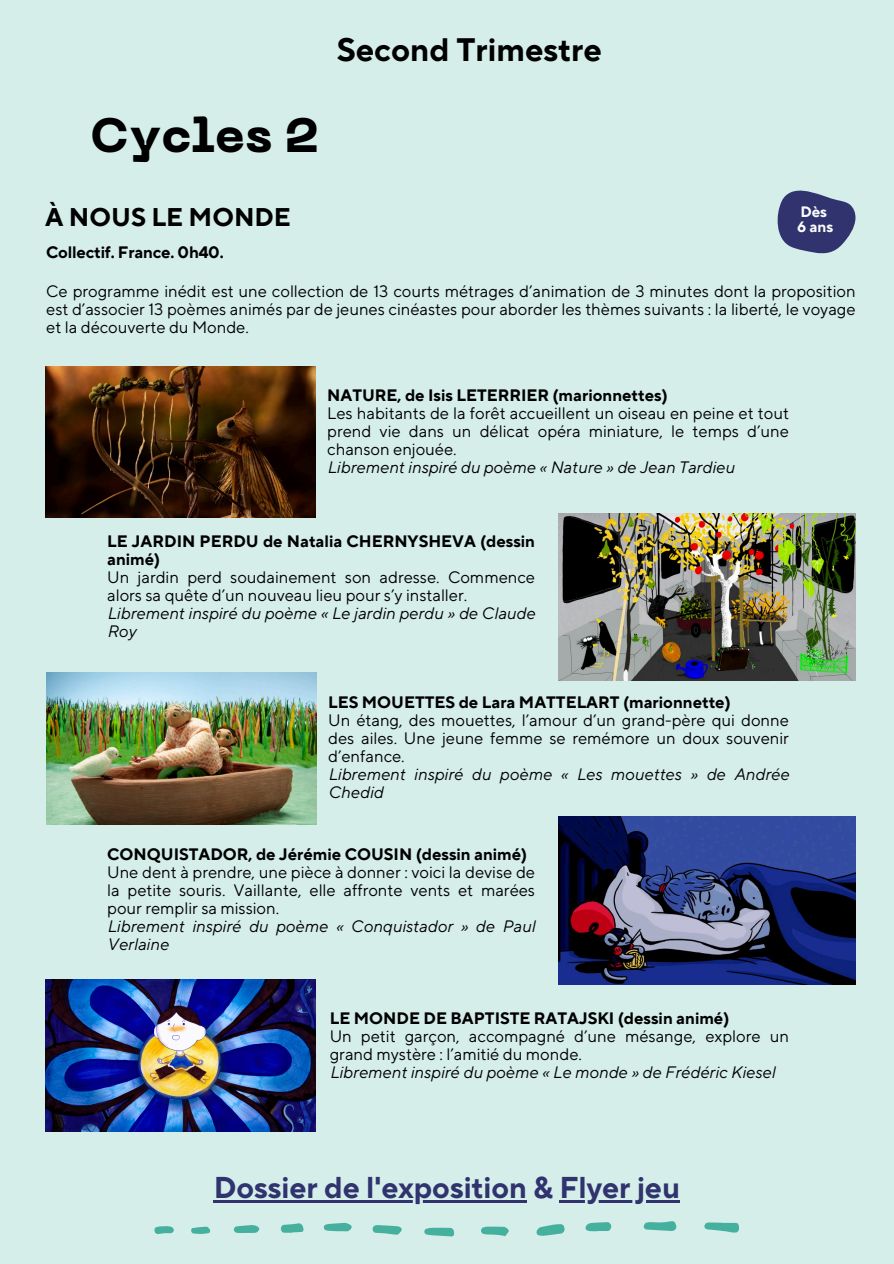
<style>
.page{position:relative;width:894px;height:1264px;background:#fff}
.page>*{position:absolute;margin:0;border:0;box-sizing:border-box;transform-origin:0 0}
.t1{font:800 48px "PP Neue Machina";color:#000}
.t2{font:700 32.4px "TT Norms Pro";color:#000}
.t3{font:700 30px "TT Norms Pro";color:#30336d}
.t4{font:700 25.5px "TT Norms Pro";color:#000}
.t5{font:16.5px/18px "TT Norms Pro";color:#000;text-align:justify}
.t6{font:italic 16.5px/18px "TT Norms Pro";color:#000}
.t7{font:700 16.5px/18px "TT Norms Pro";color:#000}
.t8{font:700 15px/15.8px "TT Norms Pro";color:#fbfcfc}
</style>
<div class="page">
<div style="left:0;top:0;width:893px;height:1263px;background:#d5eeea"></div>
<svg style="left:704px;top:1222px;width:35px;height:10px"></svg>
<svg style="left:536px;top:1224px;width:29px;height:11px"></svg>
<svg style="left:643px;top:1221px;width:33px;height:9px"></svg>
<svg style="left:424px;top:1227px;width:30px;height:9px"></svg>
<svg style="left:372px;top:1225px;width:30px;height:9px"></svg>
<svg style="left:481px;top:1226px;width:28px;height:10px"></svg>
<svg style="left:585px;top:1222px;width:26px;height:9px"></svg>
<svg style="left:324px;top:1222px;width:28px;height:9px"></svg>
<svg style="left:280px;top:1223px;width:23px;height:9px"></svg>
<svg style="left:234px;top:1225px;width:25px;height:7px"></svg>
<svg style="left:154px;top:1226px;width:20px;height:8px"></svg>
<svg style="left:191px;top:1226px;width:19px;height:7px"></svg>
<svg style="left:777px;top:190px;width:78px;height:64px"></svg>
<img style="left:558px;top:816px;width:297px;height:168px">
<img style="left:558px;top:513px;width:297px;height:167px">
<img style="left:45px;top:979px;width:270px;height:152px">
<img style="left:46px;top:672px;width:270px;height:152px">
<img style="left:45px;top:366px;width:270px;height:152px">
<hr style="left:213px;top:1200px;width:314px;height:2px;background:#30336d">
<hr style="left:559px;top:1200px;width:120px;height:2px;background:#30336d">
<h3 class="t2" style="left:337px;top:30px;width:266px">Second Trimestre</h3>
<h1 class="t1" style="left:90px;top:116px;width:230px">Cycles 2</h1>
<p class="t4" style="left:45px;top:202px;width:247px">À NOUS LE MONDE</p>
<h4 class="t7" style="left:46px;top:244px;width:179px">Collectif. France. 0h40.</h4>
<h2 class="t8" style="left:797px;top:204px;width:38px">Dès<br>6 ans</h2>
<p class="t5" style="left:46px;top:282px;width:810px">Ce programme inédit est une collection de 13 courts métrages d’animation de 3 minutes dont la proposition est d’associer 13 poèmes animés par de jeunes cinéastes pour aborder les thèmes suivants : la liberté, le voyage et la découverte du Monde.</p>
<p class="t7" style="left:327px;top:387px;width:342px">NATURE, de Isis LETERRIER (marionnettes)</p>
<p class="t5" style="left:327px;top:405px;width:463px">Les habitants de la forêt accueillent un oiseau en peine et tout prend vie dans un délicat opéra miniature, le temps d’une chanson enjouée.</p>
<p class="t6" style="left:327px;top:459px;width:408px">Librement inspiré du poème « Nature » de Jean Tardieu</p>
<p class="t7" style="left:107px;top:533px;width:429px">LE JARDIN PERDU de Natalia CHERNYSHEVA (dessin animé)</p>
<p class="t5" style="left:107px;top:569px;width:429px">Un jardin perd soudainement son adresse. Commence alors sa quête d’un nouveau lieu pour s’y installer.</p>
<p class="t6" style="left:107px;top:605px;width:429px">Librement inspiré du poème « Le jardin perdu » de Claude<br>Roy</p>
<p class="t7" style="left:328px;top:694px;width:404px">LES MOUETTES de Lara MATTELART (marionnette)</p>
<p class="t5" style="left:328px;top:712px;width:462px">Un étang, des mouettes, l’amour d’un grand-père qui donne des ailes. Une jeune femme se remémore un doux souvenir d’enfance.</p>
<p class="t6" style="left:328px;top:766px;width:462px">Librement inspiré du poème « Les mouettes » de Andrée<br>Chedid</p>
<p class="t7" style="left:107px;top:845px;width:421px">CONQUISTADOR, de Jérémie COUSIN (dessin animé)</p>
<p class="t5" style="left:107px;top:863px;width:429px">Une dent à prendre, une pièce à donner : voici la devise de la petite souris. Vaillante, elle affronte vents et marées pour remplir sa mission.</p>
<p class="t6" style="left:107px;top:917px;width:429px">Librement inspiré du poème « Conquistador » de Paul<br>Verlaine</p>
<p class="t7" style="left:329px;top:1010px;width:401px">LE MONDE DE BAPTISTE RATAJSKI (dessin animé)</p>
<p class="t5" style="left:329px;top:1028px;width:460px">Un petit garçon, accompagné d’une mésange, explore un grand mystère : l’amitié du monde.</p>
<p class="t6" style="left:329px;top:1064px;width:446px">Librement inspiré du poème « Le monde » de Frédéric Kiesel</p>
<h4 class="t3" style="left:213px;top:1169px;width:467px">Dossier de l'exposition &amp; Flyer jeu</h4>
</div>
